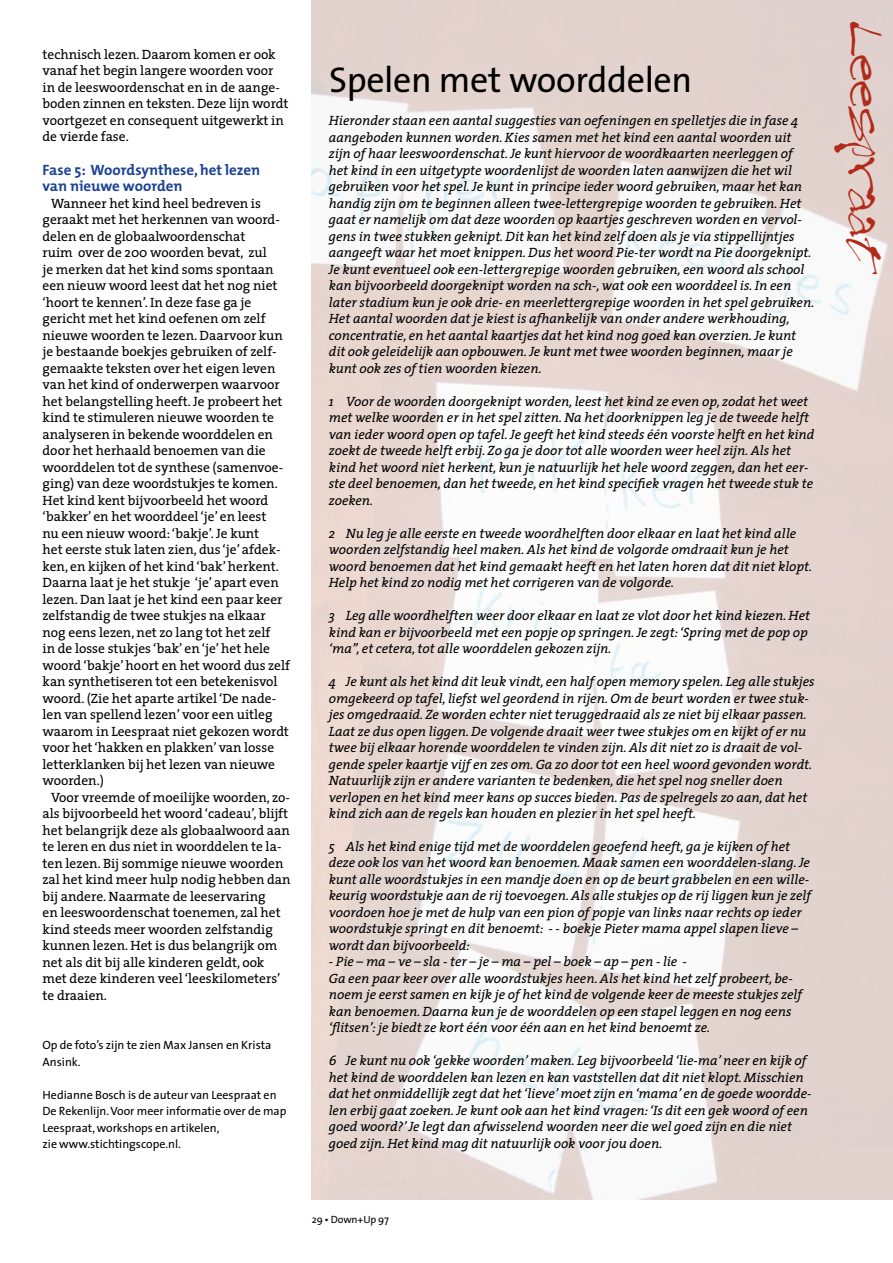
<style>
.page{position:relative;width:893px;height:1263px;background:#fff}
.page>*{position:absolute;margin:0;border:0;box-sizing:border-box;transform-origin:0 0}
.t1{font:48px "Treefrog";color:#b22b1a}
.t2{font:36px "The Sans";letter-spacing:-.01em;color:#000}
.t3{font:700 15px/16.5px "The Mix";color:#1c4394}
.t4{font:italic 13.5px/16.5px "The Serif";color:#000}
.t5{font:13.5px/16.5px "The Serif";color:#000}
.t6{font:12px/16.5px "The Sans";color:#000}
.t7{font:10.5px "The Sans";letter-spacing:-.01em;color:#000}
</style>
<div class="page">
<img style="left:312px;top:0;width:581px;height:1199px">
<p class="t5" style="left:43px;top:46px;width:247px">technisch lezen. Daarom komen er ook vanaf het begin langere woorden voor in de leeswoordenschat en in de aange&shy;boden zinnen en teksten. Deze lijn wordt voortgezet en consequent uitgewerkt in de vierde fase.</p>
<p class="t3" style="left:43px;top:161px;width:219px">Fase 5: Woordsynthese, het lezen van nieuwe woorden</p>
<p class="t5" style="left:43px;top:194px;width:249px;text-indent:8px">Wanneer het kind heel bedreven is geraakt met het herkennen van woord&shy;delen en de globaalwoordenschat<br>ruim over de 200 woorden bevat, zul<br>je merken dat het kind soms spontaan een nieuw woord leest dat het nog niet ‘hoort te kennen’. In deze fase ga je gericht met het kind oefenen om zelf nieuwe woorden te lezen. Daarvoor kun je bestaande boekjes gebruiken of zelf&shy;gemaakte teksten over het eigen leven van het kind of onderwerpen waarvoor het belangstelling heeft. Je probeert het kind te stimuleren nieuwe woorden te analyseren in bekende woorddelen en door het herhaald benoemen van die woorddelen tot de synthese (samenvoe&shy;ging) van deze woordstukjes te komen.<br>Het kind kent bijvoorbeeld het woord ‘bakker’ en het woorddeel ‘je’ en leest<br>nu een nieuw woord: ‘bakje’. Je kunt<br>het eerste stuk laten zien, dus ‘je’ afdek&shy;ken, en kijken of het kind ‘bak’ herkent.<br>Daarna laat je het stukje ‘je’ apart even lezen. Dan laat je het kind een paar keer zelfstandig de twee stukjes na elkaar nog eens lezen, net zo lang tot het zelf<br>in de losse stukjes ‘bak’ en ‘je’ het hele woord ‘bakje’ hoort en het woord dus zelf kan synthetiseren tot een betekenisvol woord. (Zie het aparte artikel ‘De nade&shy;len van spellend lezen’ voor een uitleg waarom in Leespraat niet gekozen wordt voor het ‘hakken en plakken’ van losse letterklanken bij het lezen van nieuwe woorden.)</p>
<p class="t5" style="left:43px;top:788px;width:250px;text-indent:8px">Voor vreemde of moeilijke woorden, zo&shy;als bijvoorbeeld het woord ‘cadeau’, blijft het belangrijk deze als globaalwoord aan te leren en dus niet in woorddelen te la&shy;ten lezen. Bij sommige nieuwe woorden zal het kind meer hulp nodig hebben dan bij andere. Naarmate de leeservaring<br>en leeswoordenschat toenemen, zal het kind steeds meer woorden zelfstandig kunnen lezen. Het is dus belangrijk om net als dit bij alle kinderen geldt, ook met deze kinderen veel ‘leeskilometers’ te draaien.</p>
<p class="t6" style="left:43px;top:1036px;width:230px">Op de foto’s zijn te zien Max Jansen en Krista<br>Ansink.</p>
<p class="t6" style="left:43px;top:1086px;width:245px">Hedianne Bosch is de auteur van Leespraat en De Rekenlijn. Voor meer informatie over de map Leespraat, workshops en artikelen,<br>zie www.stichtingscope.nl.</p>
<h2 class="t2" style="left:329px;top:50px;width:365px">Spelen met woorddelen</h2>
<p class="t4" style="left:329px;top:112px;width:487px">Hieronder staan een aantal suggesties van oefeningen en spelletjes die in fase 4 aangeboden kunnen worden. Kies samen met het kind een aantal woorden uit zijn of haar leeswoordenschat. Je kunt hiervoor de woordkaarten neerleggen of het kind in een uitgetypte woordenlijst de woorden laten aanwijzen die het wil gebruiken voor het spel. Je kunt in principe ieder woord gebruiken, maar het kan handig zijn om te beginnen alleen twee-lettergrepige woorden te gebruiken. Het gaat er namelijk om dat deze woorden op kaartjes geschreven worden en vervol&shy;gens in twee stukken geknipt. Dit kan het kind zelf doen als je via stippellijntjes aangeeft waar het moet knippen. Dus het woord Pie-ter wordt na Pie doorgeknipt.<br>Je kunt eventueel ook een-lettergrepige woorden gebruiken, een woord als school kan bijvoorbeeld doorgeknipt worden na sch-, wat ook een woorddeel is. In een later stadium kun je ook drie- en meerlettergrepige woorden in het spel gebruiken.<br>Het aantal woorden dat je kiest is afhankelijk van onder andere werkhouding, concentratie, en het aantal kaartjes dat het kind nog goed kan overzien. Je kunt dit ook geleidelijk aan opbouwen. Je kunt met twee woorden beginnen, maar je kunt ook zes of tien woorden kiezen.</p>
<p class="t4" style="left:329px;top:392px;width:487px">1 Voor de woorden doorgeknipt worden, leest het kind ze even op, zodat het weet met welke woorden er in het spel zitten. Na het doorknippen leg je de tweede helft van ieder woord open op tafel. Je geeft het kind steeds één voorste helft en het kind zoekt de tweede helft erbij. Zo ga je door tot alle woorden weer heel zijn. Als het kind het woord niet herkent, kun je natuurlijk het hele woord zeggen, dan het eer&shy;ste deel benoemen, dan het tweede, en het kind specifiek vragen het tweede stuk te zoeken.</p>
<p class="t4" style="left:329px;top:524px;width:485px">2 Nu leg je alle eerste en tweede woordhelften door elkaar en laat het kind alle woorden zelfstandig heel maken. Als het kind de volgorde omdraait kun je het woord benoemen dat het kind gemaakt heeft en het laten horen dat dit niet klopt.<br>Help het kind zo nodig met het corrigeren van de volgorde.</p>
<p class="t4" style="left:329px;top:607px;width:483px">3 Leg alle woordhelften weer door elkaar en laat ze vlot door het kind kiezen. Het kind kan er bijvoorbeeld met een popje op springen. Je zegt: ‘Spring met de pop op ‘ma’’, et cetera, tot alle woorddelen gekozen zijn.</p>
<p class="t4" style="left:329px;top:673px;width:487px">4 Je kunt als het kind dit leuk vindt, een half open memory spelen. Leg alle stukjes omgekeerd op tafel, liefst wel geordend in rijen. Om de beurt worden er twee stuk&shy;jes omgedraaid. Ze worden echter niet teruggedraaid als ze niet bij elkaar passen.<br>Laat ze dus open liggen. De volgende draait weer twee stukjes om en kijkt of er nu twee bij elkaar horende woorddelen te vinden zijn. Als dit niet zo is draait de vol&shy;gende speler kaartje vijf en zes om. Ga zo door tot een heel woord gevonden wordt.<br>Natuurlijk zijn er andere varianten te bedenken, die het spel nog sneller doen verlopen en het kind meer kans op succes bieden. Pas de spelregels zo aan, dat het kind zich aan de regels kan houden en plezier in het spel heeft.</p>
<p class="t4" style="left:329px;top:838px;width:484px">5 Als het kind enige tijd met de woorddelen geoefend heeft, ga je kijken of het deze ook los van het woord kan benoemen. Maak samen een woorddelen-slang. Je kunt alle woordstukjes in een mandje doen en op de beurt grabbelen en een wille&shy;keurig woordstukje aan de rij toevoegen. Als alle stukjes op de rij liggen kun je zelf voordoen hoe je met de hulp van een pion of popje van links naar rechts op ieder woordstukje springt en dit benoemt: - - boekje Pieter mama appel slapen lieve – wordt dan bijvoorbeeld:</p>
<p class="t4" style="left:329px;top:953px;width:475px">- Pie – ma – ve – sla - ter – je – ma – pel – boek – ap – pen - lie -<br>Ga een paar keer over alle woordstukjes heen. Als het kind het zelf probeert, be&shy;noem je eerst samen en kijk je of het kind de volgende keer de meeste stukjes zelf kan benoemen. Daarna kun je de woorddelen op een stapel leggen en nog eens ‘flitsen’: je biedt ze kort één voor één aan en het kind benoemt ze.</p>
<p class="t4" style="left:329px;top:1052px;width:484px">6 Je kunt nu ook ‘gekke woorden’ maken. Leg bijvoorbeeld ‘lie-ma’ neer en kijk of het kind de woorddelen kan lezen en kan vaststellen dat dit niet klopt. Misschien dat het onmiddellijk zegt dat het ‘lieve’ moet zijn en ‘mama’ en de goede woordde&shy;len erbij gaat zoeken. Je kunt ook aan het kind vragen: ‘Is dit een gek woord of een goed woord?’ Je legt dan afwisselend woorden neer die wel goed zijn en die niet goed zijn. Het kind mag dit natuurlijk ook voor jou doen.</p>
<h1 class="t1" style="left:888px;top:21px;width:255px;rotate:90deg">Leespraat</h1>
<p class="t7" style="left:312px;top:1211px;width:79px">29 • Down+Up 97</p>
</div>
